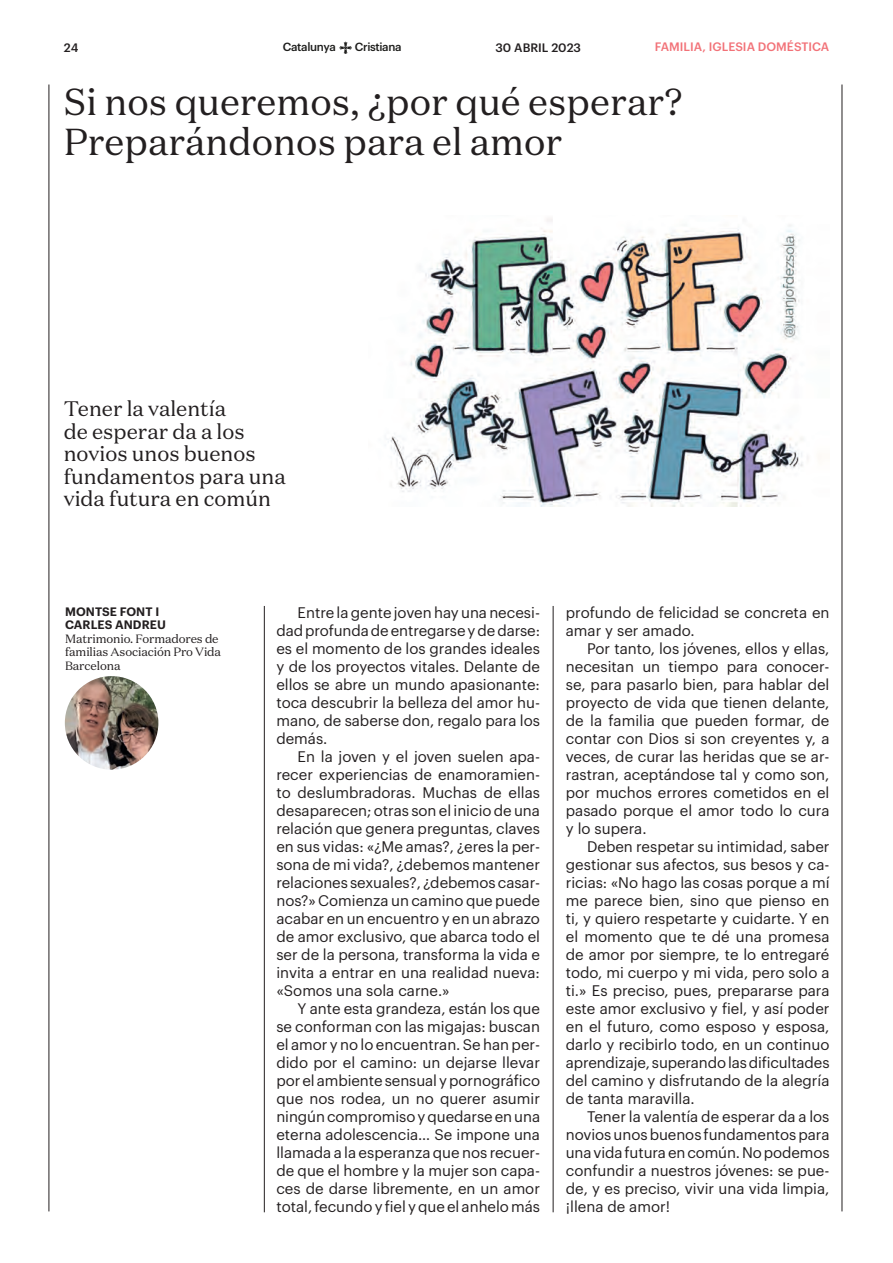
<style>
.page{position:relative;width:893px;height:1263px;background:#fff}
.page>*{position:absolute;margin:0;border:0;box-sizing:border-box;transform-origin:0 0}
.SUBTITULOS_25{font:37.5px "Domaine Text";color:#231f20}
.DESTACADO_OPINIO{font:21px/22.5px "Domaine Text";color:#231f20}
.TXT_BASE{font:15px/18px "Graphik";color:#231f20;text-align:justify}
.t1{font:12px/13.5px "Domaine Text";letter-spacing:-.01em;color:#231f20}
.APARTATS_MARGE_SUPER{font:500 12px "Graphik";color:#f27278}
.REDACTORS{font:600 12px "Graphik";letter-spacing:.005em;color:#231f20}
.t2{font:500 12px "Graphik";color:#231f20}
.t3{font:500 11.55px "Graphik";letter-spacing:-.03em;color:#1d1d1b}
</style>
<div class="page">
<svg style="left:339px;top:42px;width:13px;height:12px"></svg>
<hr style="left:49px;top:85px;width:1px;height:1126px;background:#231f20">
<hr style="left:842px;top:85px;width:1px;height:1126px;background:#231f20">
<img style="left:390px;top:218px;width:413px;height:288px">
<hr style="left:264px;top:606px;width:1px;height:606px;background:#231f20">
<hr style="left:553px;top:606px;width:1px;height:606px;background:#231f20">
<img style="left:65px;top:676px;width:93px;height:94px;border-radius:47px">
<p class="t2" style="left:64px;top:38px;width:16px">24</p>
<p class="t3" style="left:283px;top:38px;width:54px">Catalunya</p>
<p class="t3" style="left:355px;top:38px;width:48px">Cristiana</p>
<p class="t2" style="left:495px;top:38px;width:87px">30 ABRIL 2023</p>
<p class="APARTATS_MARGE_SUPER" style="left:655px;top:38px;width:176px">FAMILIA, IGLESIA DOMÉSTICA</p>
<p class="SUBTITULOS_25" style="left:64px;top:78px;width:621px">Si nos queremos, ¿por qué esperar?</p>
<p class="SUBTITULOS_25" style="left:64px;top:118px;width:500px">Preparándonos para el amor</p>
<p class="DESTACADO_OPINIO" style="left:64px;top:397px;width:223px">Tener la valentía<br>de esperar da a los novios unos buenos fundamentos para una vida futura en común</p>
<p class="REDACTORS" style="left:65px;top:602px;width:96px">MONTSE FONT I</p>
<p class="REDACTORS" style="left:65px;top:616px;width:102px">CARLES ANDREU</p>
<p class="t1" style="left:65px;top:632px;width:157px">Matrimonio. Formadores de familias Asociación Pro Vida<br>Barcelona</p>
<p class="TXT_BASE" style="left:276px;top:602px;width:265px;text-indent:21px">Entre la gente joven hay una necesi&shy;dad profunda de entregarse y de darse: es el momento de los grandes ideales y de los proyectos vitales. Delante de ellos se abre un mundo apasionante: toca descubrir la belleza del amor hu&shy;mano, de saberse don, regalo para los demás.</p>
<p class="TXT_BASE" style="left:276px;top:746px;width:265px;text-indent:21px">En la joven y el joven suelen apa&shy;recer experiencias de enamoramien&shy;to deslumbradoras. Muchas de ellas desaparecen; otras son el inicio de una relación que genera preguntas, claves en sus vidas: «¿Me amas?, ¿eres la per&shy;sona de mi vida?, ¿debemos mantener relaciones sexuales?, ¿debemos casar&shy;nos?» Comienza un camino que puede acabar en un encuentro y en un abrazo de amor exclusivo, que abarca todo el ser de la persona, transforma la vida e invita a entrar en una realidad nueva: «Somos una sola carne.»</p>
<p class="TXT_BASE" style="left:276px;top:998px;width:265px;text-indent:21px">Y ante esta grandeza, están los que se conforman con las migajas: buscan el amor y no lo encuentran. Se han per&shy;dido por el camino: un dejarse llevar por el ambiente sensual y pornográfico que nos rodea, un no querer asumir ningún compromiso y quedarse en una eterna adolescencia… Se impone una llamada a la esperanza que nos recuer&shy;de que el hombre y la mujer son capa&shy;ces de darse libremente, en un amor total, fecundo y fiel y que el anhelo más</p>
<p class="TXT_BASE" style="left:566px;top:602px;width:265px">profundo de felicidad se concreta en amar y ser amado.</p>
<p class="TXT_BASE" style="left:566px;top:638px;width:265px;text-indent:21px">Por tanto, los jóvenes, ellos y ellas, necesitan un tiempo para conocer&shy;se, para pasarlo bien, para hablar del proyecto de vida que tienen delante, de la familia que pueden formar, de contar con Dios si son creyentes y, a veces, de curar las heridas que se ar&shy;rastran, aceptándose tal y como son, por muchos errores cometidos en el pasado porque el amor todo lo cura y lo supera.</p>
<p class="TXT_BASE" style="left:566px;top:836px;width:265px;text-indent:21px">Deben respetar su intimidad, saber gestionar sus afectos, sus besos y ca&shy;ricias: «No hago las cosas porque a mí me parece bien, sino que pienso en ti, y quiero respetarte y cuidarte. Y en el momento que te dé una promesa de amor por siempre, te lo entregaré todo, mi cuerpo y mi vida, pero solo a ti.» Es preciso, pues, prepararse para este amor exclusivo y fiel, y así poder en el futuro, como esposo y esposa, darlo y recibirlo todo, en un continuo aprendizaje, superando las dificultades del camino y disfrutando de la alegría de tanta maravilla.</p>
<p class="TXT_BASE" style="left:566px;top:1106px;width:265px;text-indent:21px">Tener la valentía de esperar da a los novios unos buenos fundamentos para una vida futura en común. No podemos confundir a nuestros jóvenes: se pue&shy;de, y es preciso, vivir una vida limpia, ¡llena de amor!</p>
</div>
